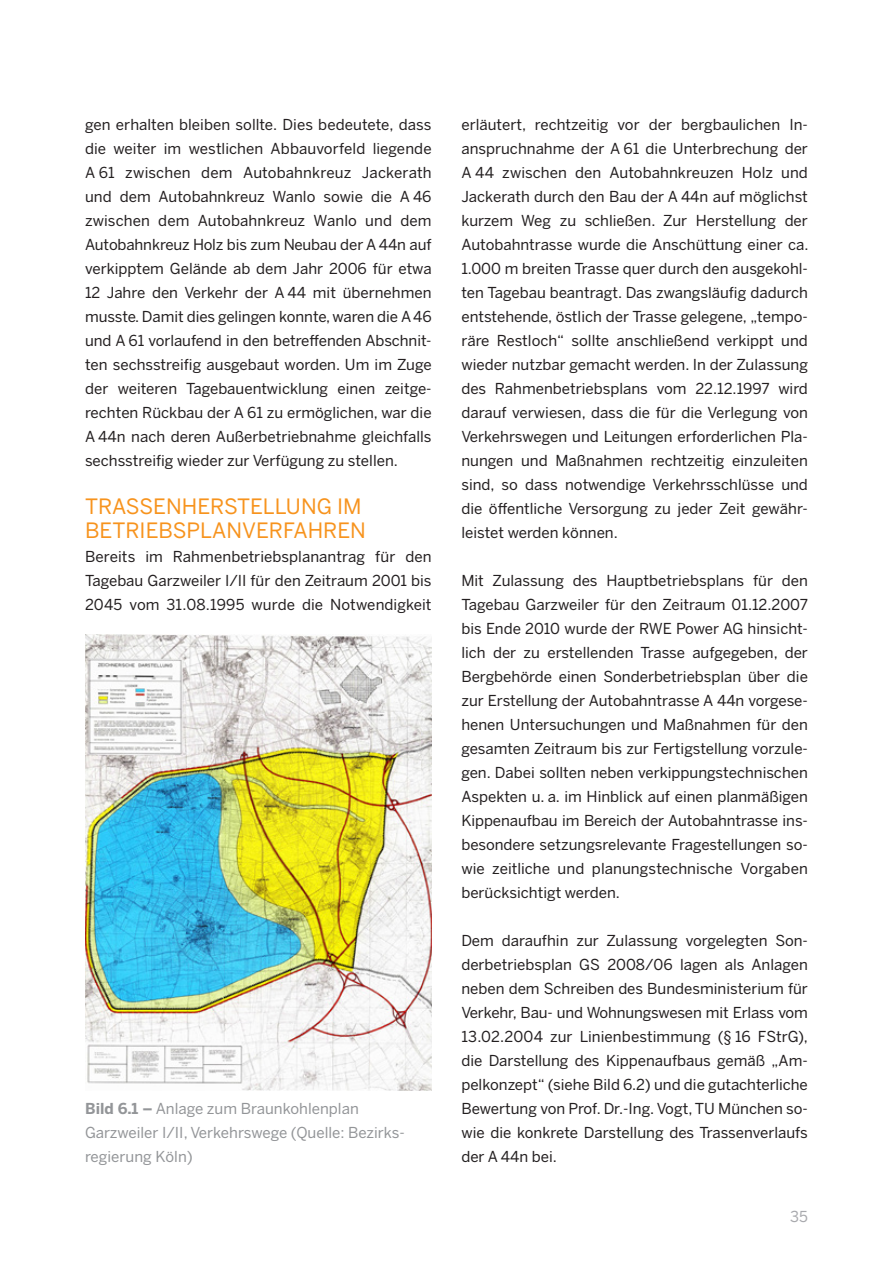
<style>
.page{position:relative;width:893px;height:1263px;background:#fff}
.page>*{position:absolute;margin:0;border:0;box-sizing:border-box;transform-origin:0 0}
.t1{font:21px/24px "Benton Sans";color:#f7931d}
.t2{font:15px/24px "Benton Sans";color:#231f20;text-align:justify}
.t3{font:15px/24px "Benton Sans";color:#939598}
.t4{font:15px "Benton Sans";color:#a8a9ad}
.s1{font-weight:700}
</style>
<div class="page">
<img style="left:85px;top:634px;width:347px;height:456px">
<p class="t2" style="left:85px;top:113px;width:348px">gen erhalten bleiben sollte. Dies bedeutete, dass die weiter im westlichen Abbauvorfeld liegende A 61 zwischen dem Autobahnkreuz Jackerath und dem Autobahnkreuz Wanlo sowie die A 46 zwischen dem Autobahnkreuz Wanlo und dem Autobahnkreuz Holz bis zum Neubau der A 44n auf verkipptem Gelände ab dem Jahr 2006 für etwa 12 Jahre den Verkehr der A 44 mit übernehmen musste. Damit dies gelingen konnte, waren die A46 und A 61 vorlaufend in den betreffenden Abschnit&shy;ten sechsstreifig ausgebaut worden. Um im Zuge der weiteren Tagebauentwicklung einen zeitge&shy;rechten Rückbau der A 61 zu ermöglichen, war die A 44n nach deren Außerbetriebnahme gleichfalls sechsstreifig wieder zur Verfügung zu stellen.</p>
<h1 class="t1" style="left:85px;top:494px;width:282px">TRASSENHERSTELLUNG IM<br>BETRIEBSPLANVERFAHREN</h1>
<p class="t2" style="left:85px;top:545px;width:348px">Bereits im Rahmenbetriebsplanantrag für den Tagebau Garzweiler I/II für den Zeitraum 2001 bis 2045 vom 31.08.1995 wurde die Notwendigkeit</p>
<p class="t3" style="left:85px;top:1097px;width:319px"><span class="s1">Bild 6.1 –</span> Anlage zum Braunkohlenplan<br>Garzweiler I/II, Verkehrswege (Quelle: Bezirks&shy;regierung Köln)</p>
<p class="t2" style="left:461px;top:113px;width:348px">erläutert, rechtzeitig vor der bergbaulichen In&shy;anspruchnahme der A 61 die Unterbrechung der A 44 zwischen den Autobahnkreuzen Holz und Jackerath durch den Bau der A 44n auf möglichst kurzem Weg zu schließen. Zur Herstellung der Autobahntrasse wurde die Anschüttung einer ca.<br>1.000 m breiten Trasse quer durch den ausgekohl&shy;ten Tagebau beantragt. Das zwangsläufig dadurch entstehende, östlich der Trasse gelegene, „tempo&shy;räre Restloch“ sollte anschließend verkippt und wieder nutzbar gemacht werden. In der Zulassung des Rahmenbetriebsplans vom 22.12.1997 wird darauf verwiesen, dass die für die Verlegung von Verkehrswegen und Leitungen erforderlichen Pla&shy;nungen und Maßnahmen rechtzeitig einzuleiten sind, so dass notwendige Verkehrsschlüsse und die öffentliche Versorgung zu jeder Zeit gewähr&shy;leistet werden können.</p>
<p class="t2" style="left:461px;top:569px;width:348px">Mit Zulassung des Hauptbetriebsplans für den Tagebau Garzweiler für den Zeitraum 01.12.2007 bis Ende 2010 wurde der RWE Power AG hinsicht&shy;lich der zu erstellenden Trasse aufgegeben, der Bergbehörde einen Sonderbetriebsplan über die zur Erstellung der Autobahntrasse A 44n vorgese&shy;henen Untersuchungen und Maßnahmen für den gesamten Zeitraum bis zur Fertigstellung vorzule&shy;gen. Dabei sollten neben verkippungstechnischen Aspekten u. a. im Hinblick auf einen planmäßigen Kippenaufbau im Bereich der Autobahntrasse ins&shy;besondere setzungsrelevante Fragestellungen so&shy;wie zeitliche und planungstechnische Vorgaben berücksichtigt werden.</p>
<p class="t2" style="left:461px;top:929px;width:348px">Dem daraufhin zur Zulassung vorgelegten Son&shy;derbetriebsplan GS 2008/06 lagen als Anlagen neben dem Schreiben des Bundesministerium für Verkehr, Bau- und Wohnungswesen mit Erlass vom 13.02.2004 zur Linienbestimmung (§ 16 FStrG), die Darstellung des Kippenaufbaus gemäß „Am&shy;pelkonzept“ (siehe Bild 6.2) und die gutachterliche Bewertung von Prof. Dr.-Ing. Vogt, TU München so&shy;wie die konkrete Darstellung des Trassenverlaufs der A 44n bei.</p>
<p class="t4" style="left:790px;top:1208px;width:19px">35</p>
</div>
